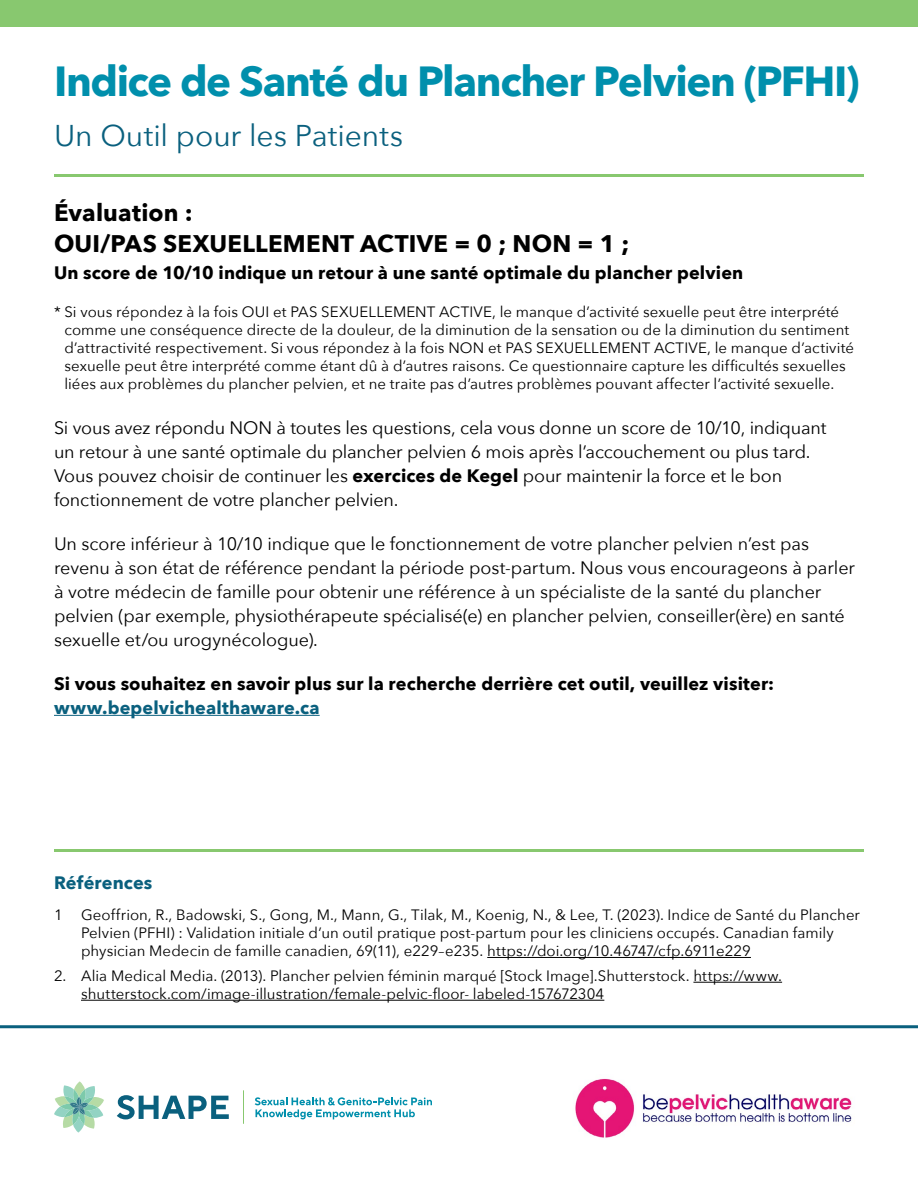
<style>
.page{position:relative;width:918px;height:1188px;background:#fff}
.page>*{position:absolute;margin:0;border:0;box-sizing:border-box;transform-origin:0 0}
.Titles{font:700 42px "Avenir Next";letter-spacing:-.035em;color:#008fac}
.Titles-2{font:30px "Avenir Next";color:#0a607e}
.t1{font:700 24px "Avenir Next";letter-spacing:.005em;color:#000}
.t2{font:18px/24px "Avenir Next";letter-spacing:-.005em;color:#000}
.t3{font:700 18px/24px "Avenir Next";letter-spacing:.01em;color:#000}
.t4{font:700 18px "Avenir Next";letter-spacing:.005em;color:#0a607e}
.t5{font:15px/18px "Avenir Next";letter-spacing:.005em;color:#000}
.s1{font-weight:700}
.s2{color:#0a607e}
</style>
<div class="page">
<svg style="left:54px;top:1081px;width:50px;height:52px"></svg>
<svg style="left:117px;top:1095px;width:112px;height:24px"></svg>
<svg style="left:255px;top:1097px;width:177px;height:22px"></svg>
<svg style="left:243px;top:1091px;width:1px;height:32px"></svg>
<hr style="left:0;top:1025px;width:918px;height:3px;background:#0a607e">
<div style="left:0;top:0;width:918px;height:27px;background:#88c86f"></div>
<img style="left:575px;top:1078px;width:277px;height:60px">
<hr style="left:54px;top:715px;width:266px;height:1px;background:#0a607e">
<hr style="left:54px;top:174px;width:810px;height:3px;background:#88c86f">
<hr style="left:487px;top:957px;width:264px;height:1px;background:#000">
<hr style="left:693px;top:982px;width:89px;height:1px;background:#000">
<hr style="left:81px;top:1000px;width:523px;height:1px;background:#000">
<hr style="left:54px;top:849px;width:810px;height:3px;background:#88c86f">
<p class="Titles" style="left:54px;top:45px;width:807px">Indice de Santé du Plancher Pelvien (PFHI)</p>
<p class="Titles-2" style="left:54px;top:110px;width:351px">Un Outil pour les Patients</p>
<p class="t1" style="left:54px;top:192px;width:140px">Évaluation :</p>
<p class="t1" style="left:54px;top:223px;width:577px">OUI/PAS SEXUELLEMENT ACTIVE = 0 ; NON = 1 ;</p>
<p class="t3" style="left:54px;top:260px;width:691px">Un score de 10/10 indique un retour à une santé optimale du plancher pelvien</p>
<p class="t5" style="left:64px;top:302px;width:791px;text-indent:-10px">* Si vous répondez à la fois OUI et PAS SEXUELLEMENT ACTIVE, le manque d’activité sexuelle peut être interprété comme une conséquence directe de la douleur, de la diminution de la sensation ou de la diminution du sentiment d’attractivité respectivement. Si vous répondez à la fois NON et PAS SEXUELLEMENT ACTIVE, le manque d’activité sexuelle peut être interprété comme étant dû à d’autres raisons. Ce questionnaire capture les difficultés sexuelles liées aux problèmes du plancher pelvien, et ne traite pas d’autres problèmes pouvant affecter l’activité sexuelle.</p>
<p class="t2" style="left:54px;top:414px;width:774px">Si vous avez répondu NON à toutes les questions, cela vous donne un score de 10/10, indiquant un retour à une santé optimale du plancher pelvien 6 mois après l’accouchement ou plus tard.<br>Vous pouvez choisir de continuer les <span class="s1">exercices de Kegel</span> pour maintenir la force et le bon fonctionnement de votre plancher pelvien.</p>
<p class="t2" style="left:54px;top:531px;width:803px">Un score inférieur à 10/10 indique que le fonctionnement de votre plancher pelvien n’est pas revenu à son état de référence pendant la période post-partum. Nous vous encourageons à parler à votre médecin de famille pour obtenir une référence à un spécialiste de la santé du plancher pelvien (par exemple, physiothérapeute spécialisé(e) en plancher pelvien, conseiller(ère) en santé sexuelle et/ou urogynécologue).</p>
<p class="t3" style="left:54px;top:671px;width:722px">Si vous souhaitez en savoir plus sur la recherche derrière cet outil, veuillez visiter: <span class="s2">www.bepelvichealthaware.ca</span></p>
<p class="t4" style="left:54px;top:867px;width:100px">Références</p>
<p class="t5" style="left:81px;top:905px;width:781px;text-indent:-27px">1 Geoffrion, R., Badowski, S., Gong, M., Mann, G., Tilak, M., Koenig, N., &amp; Lee, T. (2023). Indice de Santé du Plancher<br>Pelvien (PFHI) : Validation initiale d’un outil pratique post-partum pour les cliniciens occupés. Canadian family physician Medecin de famille canadien, 69(11), e229–e235. https://doi.org/10.46747/cfp.6911e229</p>
<p class="t5" style="left:81px;top:966px;width:703px;text-indent:-27px">2. Alia Medical Media. (2013). Plancher pelvien féminin marqué [Stock Image].Shutterstock. https://www. shutterstock.com/image-illustration/female-pelvic-floor- labeled-157672304</p>
</div>
